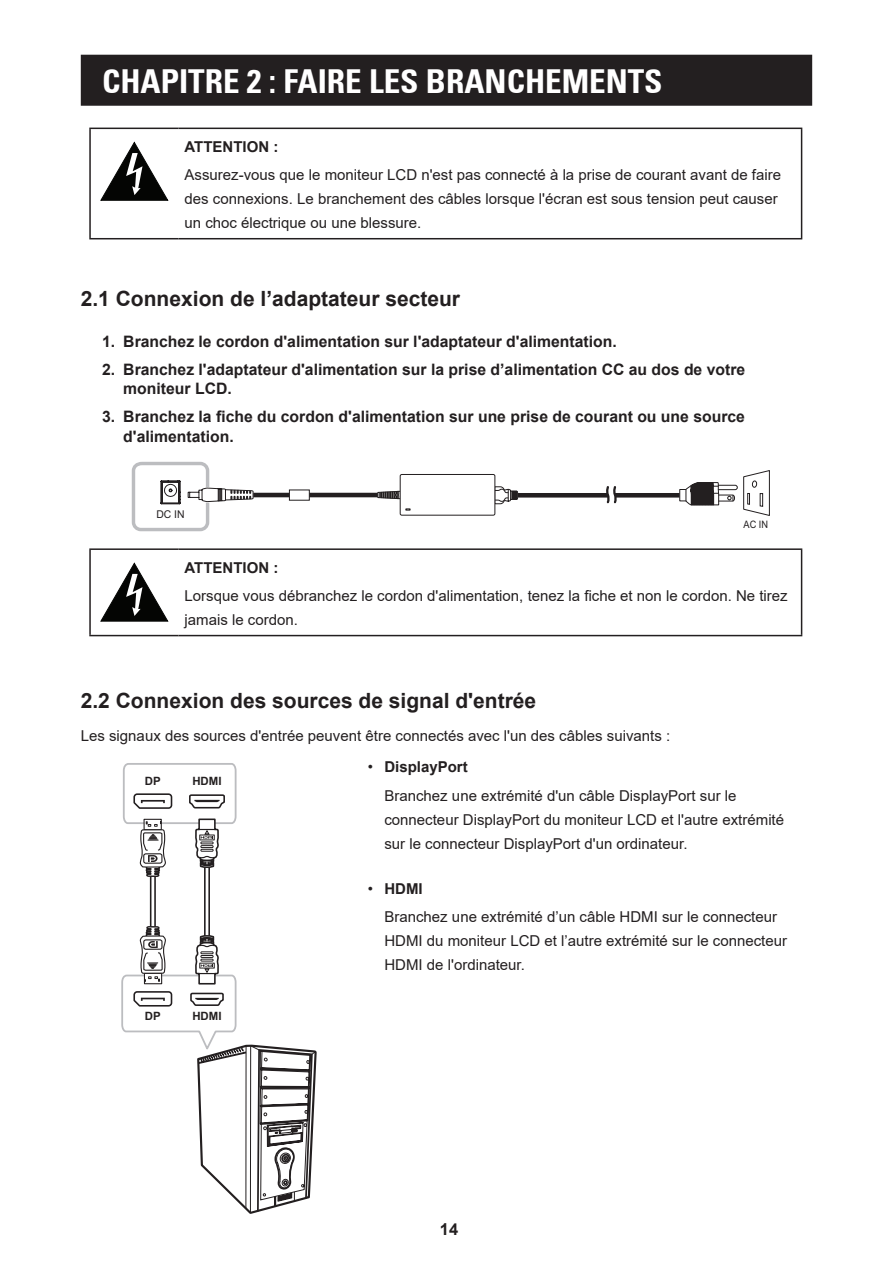
<style>
.page{position:relative;width:893px;height:1263px;background:#fff}
.page>*{position:absolute;margin:0;border:0;box-sizing:border-box;transform-origin:0 0}
.t1{font:700 condensed 33px "Univers 67";color:#fff}
.t2{font:700 21px "Arial";color:#231f20}
.t3{font:700 16.5px "Arial";color:#231f20}
.t4{font:700 15.75px/19.5px "Arial";color:#231f20}
.t5{font:15px/24px "Arial";color:#231f20}
.t6{font:700 15px "Arial";color:#231f20}
.t7{font:700 11.4px "Arial";color:#231f20}
.t8{font:10.65px "Arial";color:#231f20}
.t9{font:10.2px "Arial";color:#231f20;scale:.9 1}
.s1{font-weight:700}
</style>
<div class="page">
<div style="left:82px;top:55px;width:729px;height:50px;background:#231f20"></div>
<div style="left:81px;top:55px;width:731px;height:51px;border:2px solid #231f20"></div>
<hr style="left:89px;top:128px;width:90px;height:1px;background:#231f20">
<hr style="left:89px;top:129px;width:2px;height:109px;background:#231f20">
<hr style="left:179px;top:128px;width:623px;height:1px;background:#231f20">
<hr style="left:801px;top:129px;width:1px;height:109px;background:#231f20">
<hr style="left:89px;top:238px;width:90px;height:1px;background:#231f20">
<hr style="left:179px;top:238px;width:623px;height:1px;background:#231f20">
<svg style="left:100px;top:142px;width:68px;height:59px"></svg>
<svg style="left:132px;top:462px;width:123px;height:69px"></svg>
<hr style="left:253px;top:493px;width:125px;height:4px;background:#231f20">
<div style="left:518px;top:493px;width:161px;height:5px;background:#231f20"></div>
<div style="left:289px;top:490px;width:21px;height:10px;background:#fff;border:1px solid #231f20"></div>
<svg style="left:679px;top:470px;width:91px;height:46px"></svg>
<svg style="left:605px;top:486px;width:14px;height:18px"></svg>
<svg style="left:495px;top:486px;width:23px;height:18px"></svg>
<svg style="left:377px;top:491px;width:23px;height:8px"></svg>
<div style="left:400px;top:474px;width:95px;height:41px;border:1px solid #231f20;border-radius:2px"></div>
<hr style="left:89px;top:548px;width:90px;height:2px;background:#231f20">
<hr style="left:89px;top:550px;width:2px;height:85px;background:#231f20">
<hr style="left:179px;top:548px;width:623px;height:2px;background:#231f20">
<hr style="left:801px;top:550px;width:1px;height:85px;background:#231f20">
<hr style="left:89px;top:635px;width:90px;height:1px;background:#231f20">
<hr style="left:179px;top:635px;width:623px;height:1px;background:#231f20">
<svg style="left:100px;top:563px;width:68px;height:58px"></svg>
<svg style="left:121px;top:763px;width:196px;height:451px"></svg>
<h1 class="t1" style="left:102px;top:61px;width:562px">CHAPITRE 2 : FAIRE LES BRANCHEMENTS</h1>
<p class="t6" style="left:185px;top:136px;width:95px">ATTENTION :</p>
<p class="t5" style="left:185px;top:163px;width:598px">Assurez-vous que le moniteur LCD n'est pas connecté à la prise de courant avant de faire des connexions. Le branchement des câbles lorsque l'écran est sous tension peut causer un choc électrique ou une blessure.</p>
<h2 class="t2" style="left:81px;top:284px;width:381px">2.1 Connexion de l’adaptateur secteur</h2>
<p class="t4" style="left:102px;top:332px;width:516px">1. Branchez le cordon d'alimentation sur l'adaptateur d'alimentation.</p>
<p class="t4" style="left:123px;top:360px;width:623px;text-indent:-21px">2. Branchez l'adaptateur d'alimentation sur la prise d’alimentation CC au dos de votre moniteur LCD.</p>
<p class="t4" style="left:123px;top:407px;width:623px;text-indent:-21px">3. Branchez la fiche du cordon d'alimentation sur une prise de courant ou une source d'alimentation.</p>
<p class="t8" style="left:156px;top:507px;width:30px">DC IN</p>
<p class="t9" style="left:743px;top:517px;width:29px">AC IN</p>
<p class="t6" style="left:185px;top:557px;width:95px">ATTENTION :</p>
<p class="t5" style="left:185px;top:584px;width:605px">Lorsque vous débranchez le cordon d'alimentation, tenez la fiche et non le cordon. Ne tirez jamais le cordon.</p>
<h2 class="t2" style="left:81px;top:686px;width:457px">2.2 Connexion des sources de signal d'entrée</h2>
<p class="t5" style="left:81px;top:723px;width:591px">Les signaux des sources d'entrée peuvent être connectés avec l'un des câbles suivants :</p>
<p class="t7" style="left:145px;top:773px;width:17px">DP</p>
<p class="t7" style="left:192px;top:772px;width:31px">HDMI</p>
<p class="t7" style="left:145px;top:1008px;width:17px">DP</p>
<p class="t7" style="left:192px;top:1008px;width:31px">HDMI</p>
<p class="t5" style="left:384px;top:753px;width:354px;line-height:28.2px;text-indent:-16px">• <span class="s1">DisplayPort<br></span>Branchez une extrémité d'un câble DisplayPort sur le</p>
<p class="t5" style="left:384px;top:807px;width:401px">connecteur DisplayPort du moniteur LCD et l'autre extrémité sur le connecteur DisplayPort d'un ordinateur.</p>
<p class="t5" style="left:384px;top:874px;width:394px;line-height:28.2px;text-indent:-16px">• <span class="s1">HDMI<br></span>Branchez une extrémité d’un câble HDMI sur le connecteur</p>
<p class="t5" style="left:384px;top:929px;width:404px">HDMI du moniteur LCD et l’autre extrémité sur le connecteur<br>HDMI de l'ordinateur.</p>
<p class="t3" style="left:440px;top:1217px;width:20px">14</p>
</div>
